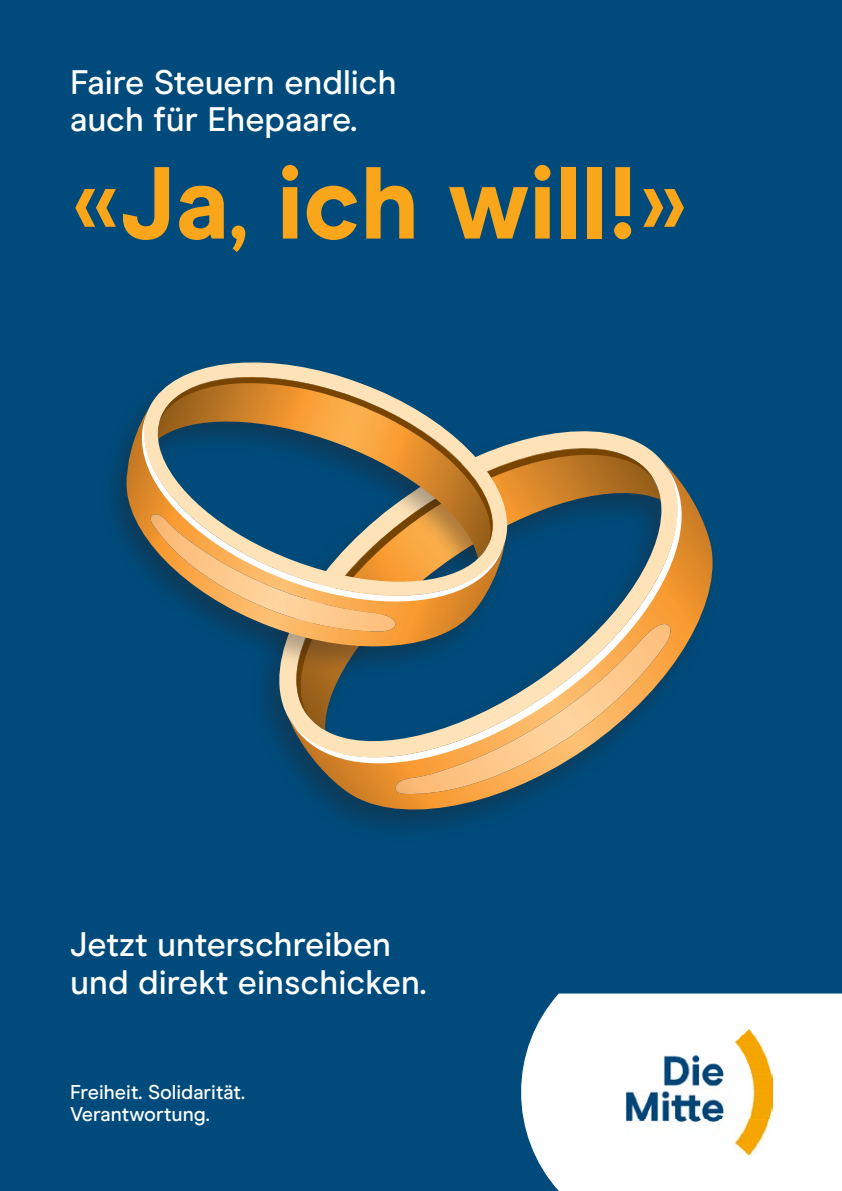
<style>
.page{position:relative;width:842px;height:1191px;background:#004b7b}
.page>*{position:absolute;margin:0;border:0;box-sizing:border-box;transform-origin:0 0}
.t1{font:800 102px "Modern Era";color:#faa61a}
.t2{font:500 34px/37.4px "Modern Era";color:#fff}
.t3{font:500 20px "Modern Era";color:#fff}
.s1{font-weight:500}
</style>
<div class="page">
<div style="left:521px;top:993px;width:321px;height:198px;background:#fff"></div>
<img style="left:626px;top:1029px;width:146px;height:125px">
<svg style="left:291px;top:487px;width:422px;height:339px"></svg>
<svg style="left:265px;top:431px;width:403px;height:333px"></svg>
<svg style="left:393px;top:769px;width:280px;height:25px"></svg>
<svg style="left:292px;top:467px;width:392px;height:302px"></svg>
<svg style="left:279px;top:436px;width:374px;height:280px"></svg>
<div style="left:99px;top:357px;width:417px;height:321px;background:#231f20;opacity:.35"></div>
<svg style="left:124px;top:408px;width:381px;height:251px"></svg>
<svg style="left:143px;top:357px;width:367px;height:244px"></svg>
<svg style="left:149px;top:607px;width:253px;height:25px"></svg>
<svg style="left:139px;top:413px;width:364px;height:194px;background:#bea278"></svg>
<svg style="left:160px;top:368px;width:344px;height:175px"></svg>
<hr style="left:559px;top:1190px;width:283px;height:1px;background:#fff">
<p class="t2" style="left:70px;top:64px;width:328px">Faire Steuern endlich auch für Ehepaare.</p>
<p class="t1" style="left:70px;top:142px;width:620px"><span class="s1">«</span>Ja<span class="s1">,</span> ich will!<span class="s1">»</span></p>
<p class="t2" style="left:70px;top:926px;width:358px">Jetzt unterschreiben und direkt einschicken.</p>
<p class="t3" style="left:70px;top:1080px;width:176px">Freiheit. Solidarität.</p>
<p class="t3" style="left:70px;top:1102px;width:141px">Verantwortung.</p>
</div>
